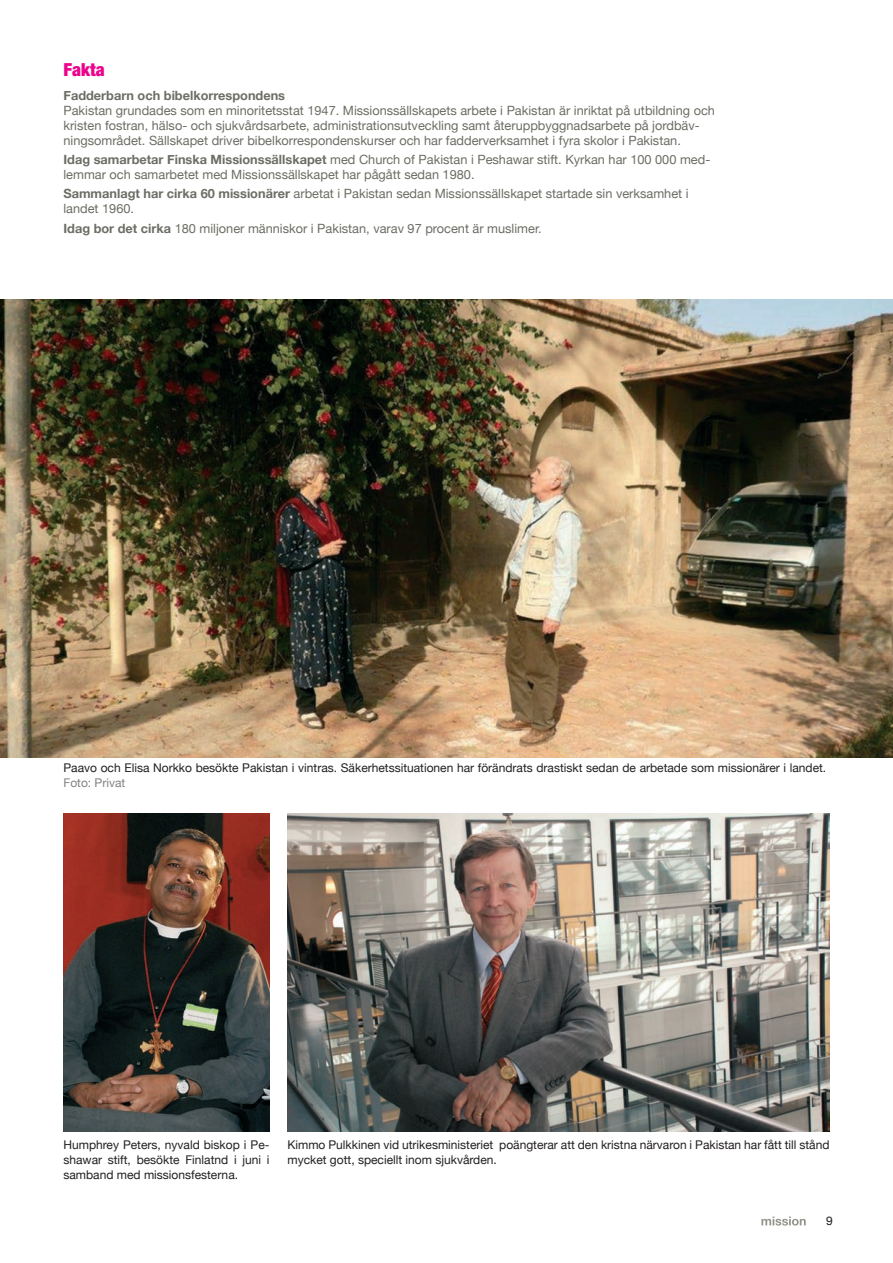
<style>
.page{position:relative;width:893px;height:1263px;background:#fff}
.page>*{position:absolute;margin:0;border:0;box-sizing:border-box;transform-origin:0 0}
.t1{font:900 condensed 18px "Helvetica Neue LT Std";color:#ed028c}
.t2{font:12.75px/15px "Helvetica Neue";color:#6d6d65}
.t3{font:700 12.75px "Helvetica Neue";color:#6d6d65}
.t4{font:12px/15px "Helvetica Neue";color:#231f20;text-align:justify}
.t5{font:12px "Helvetica Neue";color:#808285}
.s1{font-weight:700}
</style>
<div class="page">
<svg style="left:761px;top:1216px;width:44px;height:9px"></svg>
<img style="left:287px;top:813px;width:542px;height:318px">
<img style="left:63px;top:813px;width:206px;height:318px">
<img style="left:0;top:299px;width:892px;height:458px">
<h1 class="t1" style="left:63px;top:63px;width:43px">Fakta</h1>
<p class="t3" style="left:63px;top:87px;width:223px">Fadderbarn och bibelkorrespondens</p>
<p class="t2" style="left:63px;top:103px;width:652px">Pakistan grundades som en minoritetsstat 1947. Missionssällskapets arbete i Pakistan är inriktat på utbildning och kristen fostran, hälso- och sjukvårdsarbete, administrationsutveckling samt återuppbyggnadsarbete på jordbäv&shy;ningsområdet. Sällskapet driver bibelkorrespondenskurser och har fadderverksamhet i fyra skolor i Pakistan.</p>
<p class="t2" style="left:63px;top:152px;width:648px"><span class="s1">Idag samarbetar Finska Missionssällskapet</span> med Church of Pakistan i Peshawar stift. Kyrkan har 100 000 med&shy;lemmar och samarbetet med Missionssällskapet har pågått sedan 1980.</p>
<p class="t2" style="left:63px;top:186px;width:626px"><span class="s1">Sammanlagt har cirka 60 missionärer</span> arbetat i Pakistan sedan Missionssällskapet startade sin verksamhet i landet 1960.</p>
<p class="t2" style="left:63px;top:220px;width:479px"><span class="s1">Idag bor det cirka</span> 180 miljoner människor i Pakistan, varav 97 procent är muslimer.</p>
<p class="t4" style="left:63px;top:759px;width:764px">Paavo och Elisa Norkko besökte Pakistan i vintras. Säkerhetssituationen har förändrats drastiskt sedan de arbetade som missionärer i landet.</p>
<p class="t5" style="left:63px;top:775px;width:63px">Foto: Privat</p>
<p class="t4" style="left:63px;top:1136px;width:207px">Humphrey Peters, nyvald biskop i Pe&shy;shawar stift, besökte Finlatnd i juni i samband med missionsfesterna.</p>
<p class="t4" style="left:287px;top:1136px;width:543px">Kimmo Pulkkinen vid utrikesministeriet poängterar att den kristna närvaron i Pakistan har fått till stånd mycket gott, speciellt inom sjukvården.</p>
<p class="t4" style="left:826px;top:1212px;width:8px">9</p>
</div>
